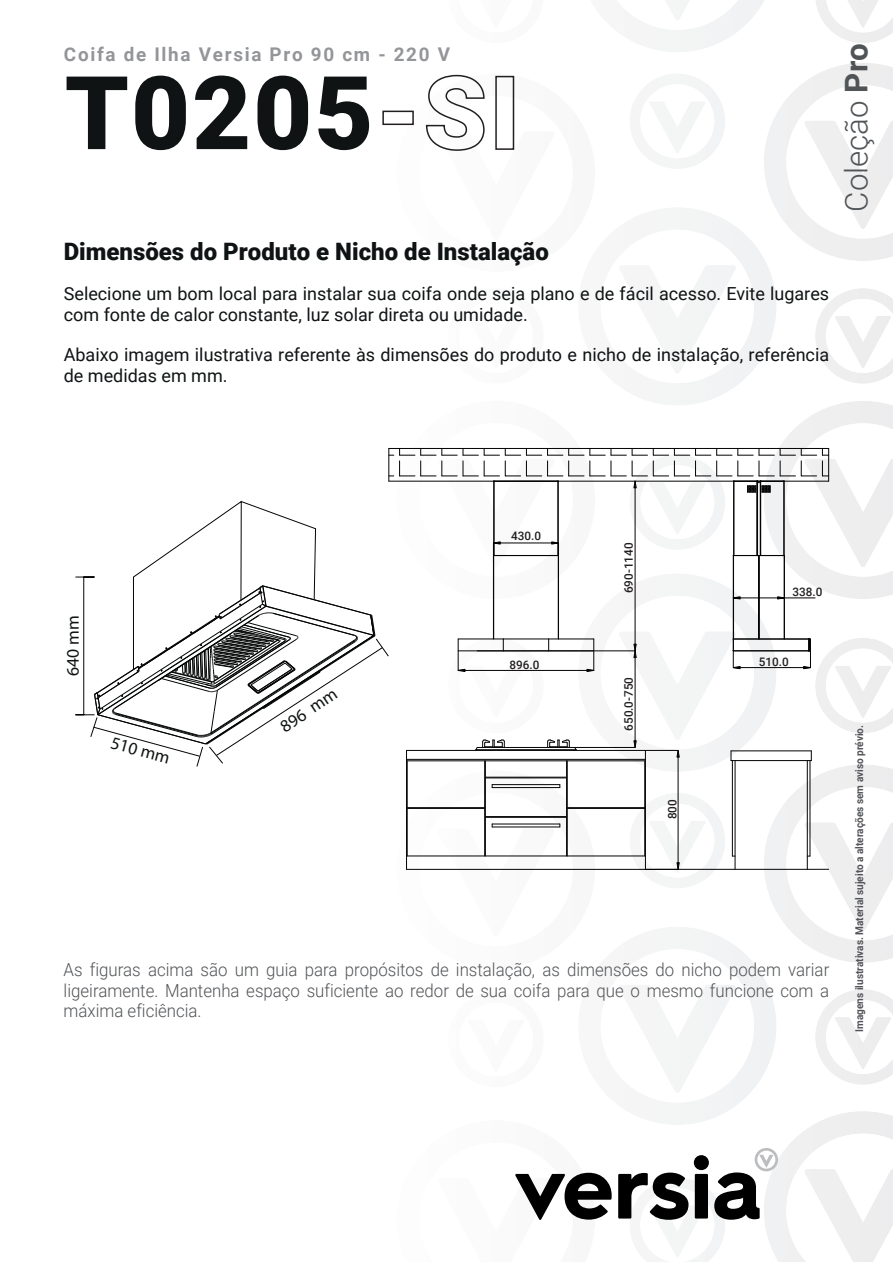
<style>
.page{position:relative;width:893px;height:1263px;background:#fff}
.page>*{position:absolute;margin:0;border:0;box-sizing:border-box;transform-origin:0 0}
.t1{font:900 102px "Roboto";letter-spacing:.02em;color:#0f1314}
.t2{font:300 31.35px "Roboto";color:#505457}
.t3{font:900 24px "Roboto";color:#0f1314}
.t4{font:700 18.9px "Roboto";letter-spacing:.09em;color:#939598}
.t5{font:18px/21.6px "Roboto";color:#0f1314}
.t6{font:300 18px/20.2px "Roboto";color:#525457;text-align:justify;scale:.94 1}
.t7{font:17.7px "Myriad Pro";color:#0f1314}
.t8{font:500 11.7px "Roboto";color:#231f20}
.t9{font:700 10.65px "Roboto";color:#525457;scale:.94 1}
.s1{font-weight:700}
</style>
<div class="page">
<svg style="left:397px;top:0;width:496px;height:406px"></svg>
<svg style="left:515px;top:1111px;width:378px;height:151px"></svg>
<div style="left:382px;top:111px;width:32px;height:14px;border:2px solid #231f20"></div>
<svg style="left:425px;top:74px;width:60px;height:78px"></svg>
<div style="left:495px;top:76px;width:19px;height:74px;border:2px solid #231f20"></div>
<hr style="left:503px;top:639px;width:46px;height:1px;background:#030303">
<hr style="left:733px;top:651px;width:76px;height:1px;background:#030303">
<hr style="left:494px;top:481px;width:1px;height:74px;background:#030303">
<hr style="left:733px;top:650px;width:76px;height:1px;background:#030303">
<svg style="left:503px;top:639px;width:1px;height:12px"></svg>
<hr style="left:458px;top:651px;width:45px;height:1px;background:#030303">
<hr style="left:549px;top:639px;width:45px;height:1px;background:#030303">
<svg style="left:548px;top:639px;width:1px;height:12px"></svg>
<hr style="left:558px;top:481px;width:1px;height:74px;background:#030303">
<hr style="left:733px;top:481px;width:1px;height:74px;background:#030303">
<hr style="left:458px;top:639px;width:45px;height:1px;background:#030303">
<hr style="left:784px;top:555px;width:1px;height:84px;background:#030303">
<hr style="left:759px;top:555px;width:1px;height:84px;background:#030303">
<hr style="left:757px;top:481px;width:1px;height:74px;background:#030303">
<hr style="left:558px;top:555px;width:1px;height:84px;background:#030303">
<hr style="left:493px;top:555px;width:1px;height:84px;background:#030303">
<hr style="left:493px;top:481px;width:1px;height:74px;background:#030303">
<hr style="left:758px;top:555px;width:1px;height:84px;background:#030303">
<hr style="left:760px;top:481px;width:1px;height:74px;background:#030303">
<hr style="left:494px;top:555px;width:64px;height:1px;background:#030303">
<hr style="left:733px;top:555px;width:1px;height:84px;background:#030303">
<hr style="left:733px;top:639px;width:76px;height:1px;background:#030303">
<hr style="left:734px;top:481px;width:1px;height:74px;background:#030303">
<hr style="left:784px;top:481px;width:1px;height:74px;background:#030303">
<svg style="left:734px;top:555px;width:50px;height:1px"></svg>
<hr style="left:567px;top:760px;width:78px;height:1px;background:#030303">
<hr style="left:485px;top:760px;width:82px;height:1px;background:#030303">
<hr style="left:407px;top:760px;width:78px;height:1px;background:#030303">
<hr style="left:484px;top:761px;width:1px;height:47px;background:#030303">
<hr style="left:567px;top:761px;width:1px;height:47px;background:#030303">
<hr style="left:567px;top:808px;width:78px;height:1px;background:#030303">
<hr style="left:567px;top:807px;width:78px;height:1px;background:#030303">
<hr style="left:644px;top:761px;width:1px;height:47px;background:#030303">
<hr style="left:407px;top:761px;width:1px;height:47px;background:#030303">
<hr style="left:406px;top:750px;width:1px;height:119px;background:#030303">
<hr style="left:407px;top:808px;width:78px;height:1px;background:#030303">
<hr style="left:645px;top:750px;width:1px;height:119px;background:#030303">
<hr style="left:567px;top:808px;width:1px;height:48px;background:#030303">
<hr style="left:484px;top:808px;width:1px;height:48px;background:#030303">
<hr style="left:485px;top:778px;width:82px;height:1px;background:#030303">
<hr style="left:485px;top:817px;width:82px;height:1px;background:#030303">
<hr style="left:476px;top:749px;width:100px;height:1px;background:#030303">
<hr style="left:477px;top:747px;width:98px;height:1px;background:#030303">
<svg style="left:547px;top:739px;width:30px;height:11px"></svg>
<hr style="left:492px;top:824px;width:68px;height:1px;background:#030303">
<hr style="left:492px;top:827px;width:68px;height:1px;background:#030303">
<hr style="left:492px;top:787px;width:68px;height:1px;background:#030303">
<hr style="left:492px;top:784px;width:68px;height:1px;background:#030303">
<hr style="left:407px;top:807px;width:78px;height:1px;background:#030303">
<hr style="left:407px;top:808px;width:1px;height:48px;background:#030303">
<hr style="left:644px;top:808px;width:1px;height:48px;background:#030303">
<hr style="left:485px;top:816px;width:82px;height:1px;background:#030303">
<hr style="left:485px;top:777px;width:82px;height:1px;background:#030303">
<hr style="left:566px;top:761px;width:1px;height:95px;background:#030303">
<hr style="left:485px;top:761px;width:1px;height:95px;background:#030303">
<hr style="left:407px;top:759px;width:238px;height:1px;background:#030303">
<hr style="left:407px;top:856px;width:238px;height:1px;background:#030303">
<hr style="left:407px;top:869px;width:238px;height:1px;background:#030303">
<hr style="left:407px;top:750px;width:238px;height:1px;background:#030303">
<hr style="left:731px;top:751px;width:80px;height:1px;background:#030303">
<hr style="left:731px;top:760px;width:80px;height:1px;background:#030303">
<hr style="left:810px;top:760px;width:1px;height:96px;background:#030303">
<hr style="left:807px;top:760px;width:1px;height:109px;background:#030303">
<svg style="left:475px;top:739px;width:30px;height:12px"></svg>
<hr style="left:646px;top:750px;width:32px;height:1px;background:#030303">
<hr style="left:678px;top:757px;width:1px;height:106px;background:#030303">
<svg style="left:676px;top:750px;width:4px;height:7px"></svg>
<hr style="left:477px;top:651px;width:98px;height:1px;background:#030303">
<hr style="left:732px;top:760px;width:1px;height:96px;background:#030303">
<hr style="left:735px;top:760px;width:1px;height:109px;background:#030303">
<svg style="left:645px;top:856px;width:184px;height:16px"></svg>
<svg style="left:390px;top:449px;width:46px;height:28px"></svg>
<svg style="left:442px;top:449px;width:15px;height:28px"></svg>
<svg style="left:463px;top:449px;width:15px;height:28px"></svg>
<svg style="left:484px;top:449px;width:15px;height:32px"></svg>
<svg style="left:505px;top:449px;width:79px;height:32px"></svg>
<svg style="left:590px;top:449px;width:15px;height:28px"></svg>
<svg style="left:611px;top:449px;width:15px;height:28px"></svg>
<svg style="left:653px;top:449px;width:142px;height:44px"></svg>
<svg style="left:801px;top:449px;width:27px;height:28px"></svg>
<hr style="left:389px;top:481px;width:440px;height:1px;background:#030303">
<hr style="left:389px;top:448px;width:440px;height:1px;background:#030303">
<hr style="left:389px;top:448px;width:1px;height:33px;background:#030303">
<hr style="left:828px;top:448px;width:1px;height:33px;background:#030303">
<hr style="left:575px;top:747px;width:60px;height:1px;background:#030303">
<hr style="left:575px;top:651px;width:60px;height:1px;background:#030303">
<hr style="left:635px;top:657px;width:1px;height:84px;background:#030303">
<svg style="left:633px;top:740px;width:4px;height:10px"></svg>
<hr style="left:740px;top:667px;width:64px;height:1px;background:#030303">
<svg style="left:728px;top:639px;width:13px;height:30px"></svg>
<svg style="left:803px;top:639px;width:8px;height:30px"></svg>
<hr style="left:635px;top:488px;width:1px;height:156px;background:#030303">
<svg style="left:633px;top:644px;width:4px;height:14px"></svg>
<svg style="left:632px;top:449px;width:15px;height:39px"></svg>
<hr style="left:500px;top:543px;width:52px;height:1px;background:#030303">
<svg style="left:492px;top:541px;width:9px;height:15px"></svg>
<svg style="left:551px;top:541px;width:9px;height:14px"></svg>
<hr style="left:465px;top:670px;width:122px;height:1px;background:#030303">
<svg style="left:457px;top:639px;width:8px;height:33px"></svg>
<svg style="left:586px;top:639px;width:13px;height:33px"></svg>
<hr style="left:784px;top:598px;width:31px;height:1px;background:#030303">
<hr style="left:740px;top:598px;width:38px;height:1px;background:#030303">
<svg style="left:728px;top:596px;width:13px;height:3px"></svg>
<svg style="left:777px;top:596px;width:13px;height:3px"></svg>
<svg style="left:75px;top:500px;width:314px;height:267px"></svg>
<p class="t4" style="left:64px;top:46px;width:388px">Coifa de Ilha Versia Pro 90 cm - 220 V</p>
<h1 class="t1" style="left:65px;top:72px;width:310px">T0205</h1>
<h3 class="t3" style="left:64px;top:242px;width:486px">Dimensões do Produto e Nicho de Instalação</h3>
<p class="t5" style="left:64px;top:284px;width:767px">Selecione um bom local para instalar sua coifa onde seja plano e de fácil acesso. Evite lugares com fonte de calor constante, luz solar direta ou umidade.</p>
<p class="t5" style="left:64px;top:345px;width:767px">Abaixo imagem ilustrativa referente às dimensões do produto e nicho de instalação, referência de medidas em mm.</p>
<h2 class="t2" style="left:844px;top:212px;width:170px;rotate:-90deg">Coleção <span class="s1">Pro</span></h2>
<p class="t7" style="left:62px;top:676px;width:62px;rotate:-90deg">640 mm</p>
<p class="t7" style="left:114px;top:732px;width:62px;rotate:15deg">510 mm</p>
<p class="t7" style="left:276px;top:719px;width:66px;rotate:-34deg">896 mm</p>
<p class="t8" style="left:511px;top:532px;width:31px">430.0</p>
<p class="t8" style="left:510px;top:660px;width:31px">896.0</p>
<p class="t8" style="left:624px;top:593px;width:52px;rotate:-90deg">690-1140</p>
<p class="t8" style="left:624px;top:731px;width:55px;rotate:-90deg">650.0-750</p>
<p class="t8" style="left:667px;top:819px;width:22px;rotate:-90deg">800</p>
<p class="t8" style="left:792px;top:587px;width:31px">338.0</p>
<p class="t8" style="left:759px;top:657px;width:31px">510.0</p>
<p class="t6" style="left:64px;top:961px;width:816px">As figuras acima são um guia para propósitos de instalação, as dimensões do nicho podem variar ligeiramente. Mantenha espaço suficiente ao redor de sua coifa para que o mesmo funcione com a máxima eficiência.</p>
<p class="t9" style="left:855px;top:1032px;width:328px;rotate:-90deg">Imagens ilustrativas. Material sujeito a alterações sem aviso prévio.</p>
</div>
